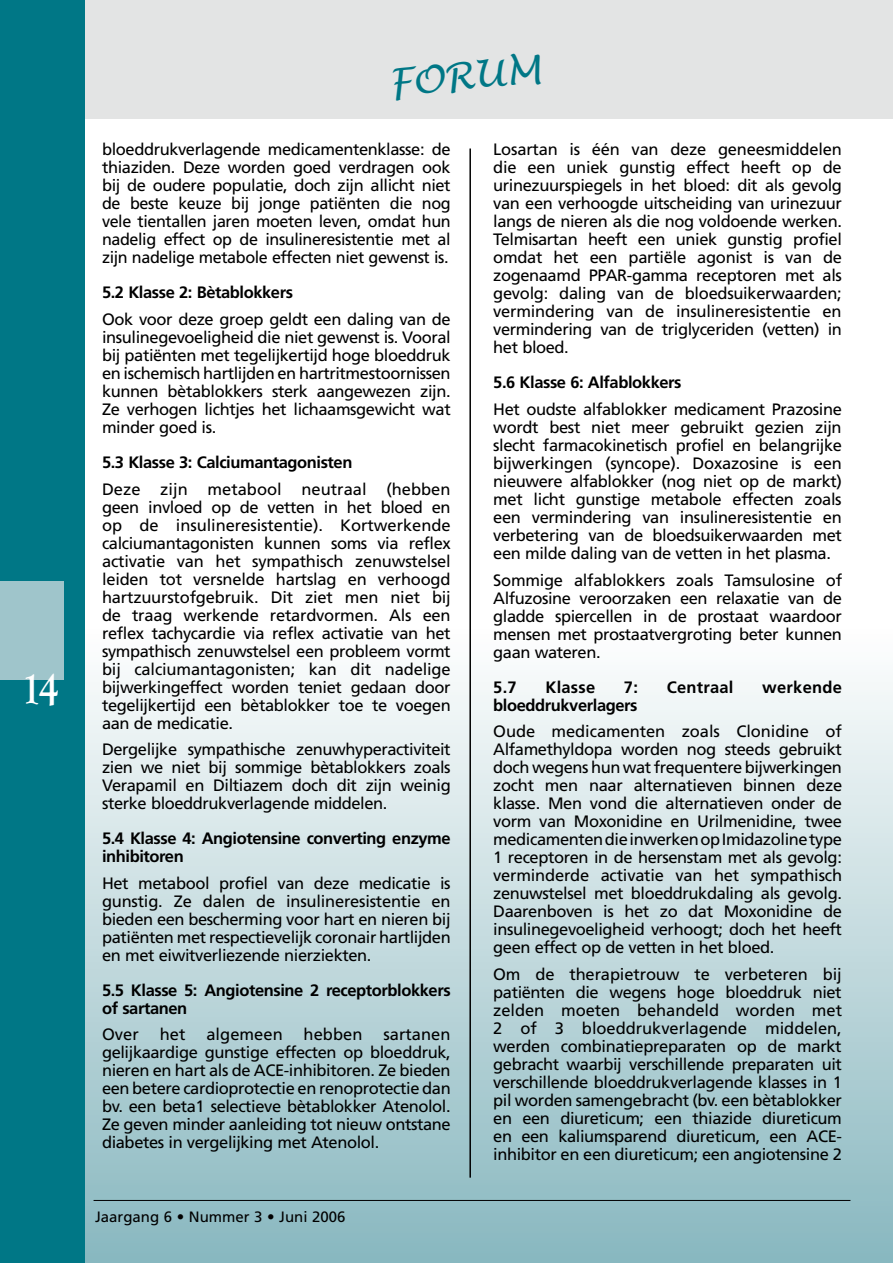
<style>
.page{position:relative;width:893px;height:1263px;background:#fff}
.page>*{position:absolute;margin:0;border:0;box-sizing:border-box;transform-origin:0 0}
.t1{font:700 45px "Goudy Old Style T";color:#fff;scale:.9 1}
.t2{font:italic 37.65px "Lucida Handwriting";color:#007786}
.t3{font:16.5px/18px "Frutiger LT";letter-spacing:-.025em;color:#000;text-align:justify}
.t4{font:700 16.5px/18px "Frutiger LT";letter-spacing:-.025em;color:#000}
.t5{font:700 16.5px "Frutiger LT";letter-spacing:.015em;color:#000}
.t6{font:16.5px "Frutiger LT";color:#000}
.t7{font:15px "Frutiger LT";color:#000}
</style>
<div class="page">
<div style="left:49px;top:0;width:844px;height:119px;background:#e3e4e4"></div>
<div style="left:0;top:0;width:85px;height:1263px;background:#007786"></div>
<div style="left:0;top:581px;width:64px;height:98px;background:#9fc5cb"></div>
<div style="left:85px;top:629px;width:808px;height:634px;background:linear-gradient(to bottom,#fffefe,#88b7bf)"></div>
<hr style="left:94px;top:1200px;width:756px;height:1px;background:#000">
<svg style="left:892px;top:629px;width:1px;height:634px"></svg>
<hr style="left:469px;top:148px;width:2px;height:1030px;background:#000">
<h1 class="t1" style="left:21px;top:663px;width:19px">14</h1>
<h2 class="t2" style="left:387px;top:60px;width:154px;rotate:-5deg">FORUM</h2>
<p class="t3" style="left:102px;top:141px;width:350px">bloeddrukverlagende medicamentenklasse: de thiaziden. Deze worden goed verdragen ook bij de oudere populatie, doch zijn allicht niet de beste keuze bij jonge patiënten die nog vele tientallen jaren moeten leven, omdat hun nadelig effect op de insulineresistentie met al zijn nadelige metabole effecten niet gewenst is.</p>
<p class="t4" style="left:102px;top:284px;width:192px">5.2 Klasse 2: Bètablokkers</p>
<p class="t3" style="left:102px;top:310px;width:350px">Ook voor deze groep geldt een daling van de insulinegevoeligheid die niet gewenst is. Vooral bij patiënten met tegelijkertijd hoge bloeddruk en ischemisch hartlijden en hartritmestoornissen kunnen bètablokkers sterk aangewezen zijn.<br>Ze verhogen lichtjes het lichaamsgewicht wat minder goed is.</p>
<p class="t4" style="left:102px;top:453px;width:252px">5.3 Klasse 3: Calciumantagonisten</p>
<p class="t3" style="left:102px;top:480px;width:350px">Deze zijn metabool neutraal (hebben geen invloed op de vetten in het bloed en op de insulineresistentie). Kortwerkende calciumantagonisten kunnen soms via reflex activatie van het sympathisch zenuwstelsel leiden tot versnelde hartslag en verhoogd hartzuurstofgebruik. Dit ziet men niet bij de traag werkende retardvormen. Als een reflex tachycardie via reflex activatie van het sympathisch zenuwstelsel een probleem vormt bij calciumantagonisten; kan dit nadelige bijwerkingeffect worden teniet gedaan door tegelijkertijd een bètablokker toe te voegen aan de medicatie.</p>
<p class="t3" style="left:102px;top:740px;width:350px">Dergelijke sympathische zenuwhyperactiviteit zien we niet bij sommige bètablokkers zoals Verapamil en Diltiazem doch dit zijn weinig sterke bloeddrukverlagende middelen.</p>
<p class="t4" style="left:102px;top:829px;width:350px">5.4 Klasse 4: Angiotensine converting enzyme inhibitoren</p>
<p class="t3" style="left:102px;top:874px;width:350px">Het metabool profiel van deze medicatie is gunstig. Ze dalen de insulineresistentie en bieden een bescherming voor hart en nieren bij patiënten met respectievelijk coronair hartlijden en met eiwitverliezende nierziekten.</p>
<p class="t4" style="left:102px;top:981px;width:350px">5.5 Klasse 5: Angiotensine 2 receptorblokkers of sartanen</p>
<p class="t3" style="left:102px;top:1025px;width:38px">Over</p>
<p class="t3" style="left:160px;top:1025px;width:27px">het</p>
<p class="t6" style="left:206px;top:1025px;width:78px">algemeen</p>
<p class="t3" style="left:304px;top:1025px;width:60px">hebben</p>
<p class="t3" style="left:102px;top:1025px;width:350px;text-indent:281px">sartanen gelijkaardige gunstige effecten op bloeddruk, nieren en hart als de ACE-inhibitoren. Ze bieden een betere cardioprotectie en renoprotectie dan bv. een beta1 selectieve bètablokker Atenolol.<br>Ze geven minder aanleiding tot nieuw ontstane diabetes in vergelijking met Atenolol.</p>
<p class="t7" style="left:95px;top:1208px;width:252px">Jaargang 6 • Nummer 3 • Juni 2006</p>
<p class="t3" style="left:493px;top:141px;width:350px">Losartan is één van deze geneesmiddelen die een uniek gunstig effect heeft op de urinezuurspiegels in het bloed: dit als gevolg van een verhoogde uitscheiding van urinezuur langs de nieren als die nog voldoende werken.<br>Telmisartan heeft een uniek gunstig profiel omdat het een partiële agonist is van de zogenaamd PPAR-gamma receptoren met als gevolg: daling van de bloedsuikerwaarden; vermindering van de insulineresistentie en vermindering van de triglyceriden (vetten) in het bloed.</p>
<p class="t4" style="left:493px;top:374px;width:190px">5.6 Klasse 6: Alfablokkers</p>
<p class="t3" style="left:493px;top:400px;width:350px">Het oudste alfablokker medicament Prazosine wordt best niet meer gebruikt gezien zijn slecht farmacokinetisch profiel en belangrijke bijwerkingen (syncope). Doxazosine is een nieuwere alfablokker (nog niet op de markt) met licht gunstige metabole effecten zoals een vermindering van insulineresistentie en verbetering van de bloedsuikerwaarden met een milde daling van de vetten in het plasma.</p>
<p class="t3" style="left:493px;top:571px;width:350px">Sommige alfablokkers zoals Tamsulosine of Alfuzosine veroorzaken een relaxatie van de gladde spiercellen in de prostaat waardoor mensen met prostaatvergroting beter kunnen gaan wateren.</p>
<p class="t4" style="left:493px;top:678px;width:25px">5.7</p>
<p class="t4" style="left:545px;top:678px;width:51px">Klasse</p>
<p class="t4" style="left:624px;top:678px;width:16px">7:</p>
<p class="t5" style="left:667px;top:677px;width:68px">Centraal</p>
<p class="t5" style="left:762px;top:677px;width:81px">werkende</p>
<p class="t4" style="left:493px;top:696px;width:146px">bloeddrukverlagers</p>
<p class="t3" style="left:493px;top:722px;width:350px">Oude medicamenten zoals Clonidine of Alfamethyldopa worden nog steeds gebruikt doch wegens hun wat frequentere bijwerkingen zocht men naar alternatieven binnen deze klasse. Men vond die alternatieven onder de vorm van Moxonidine en Urilmenidine, twee medicamenten die inwerken op Imidazoline type 1 receptoren in de hersenstam met als gevolg: verminderde activatie van het sympathisch zenuwstelsel met bloeddrukdaling als gevolg.<br>Daarenboven is het zo dat Moxonidine de insulinegevoeligheid verhoogt; doch het heeft geen effect op de vetten in het bloed.</p>
<p class="t3" style="left:493px;top:965px;width:350px">Om de therapietrouw te verbeteren bij patiënten die wegens hoge bloeddruk niet zelden moeten behandeld worden met 2 of 3 bloeddrukverlagende middelen, werden combinatiepreparaten op de markt gebracht waarbij verschillende preparaten uit verschillende bloeddrukverlagende klasses in 1 pil worden samengebracht (bv. een bètablokker en een diureticum; een thiazide diureticum en een kaliumsparend diureticum, een ACE&shy;inhibitor en een diureticum; een angiotensine 2</p>
</div>
